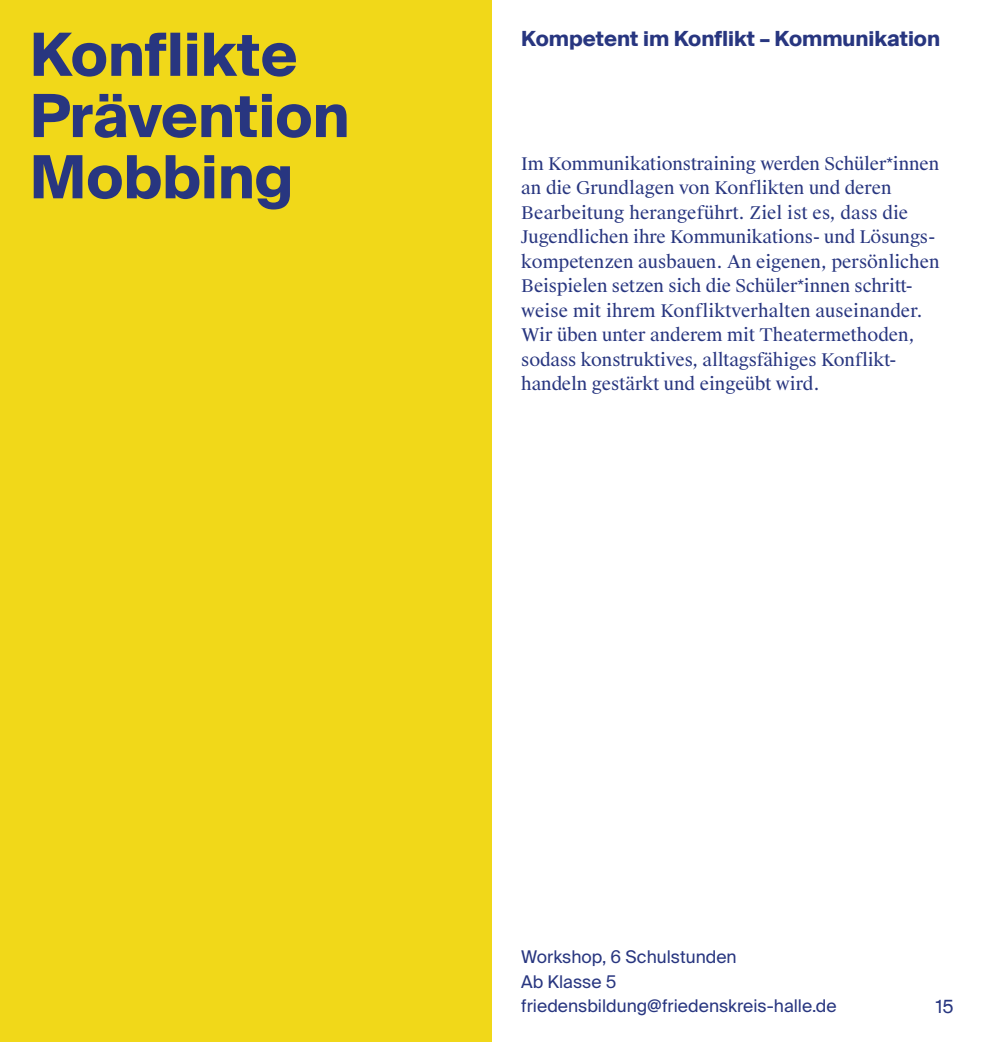
<style>
.page{position:relative;width:983px;height:1042px;background:#fff}
.page>*{position:absolute;margin:0;border:0;box-sizing:border-box;transform-origin:0 0}
.t1{font:700 59.5px/61.2px "Suisse Intl";color:#283680}
.t2{font:700 21px "Suisse Intl";color:#283680}
.t3{font:18.38px "Suisse Intl";color:#283680}
.t4{font:17.5px/24.5px "Suisse Works";letter-spacing:-.005em;color:#283680}
.t5{font:17.5px/24.5px "Suisse Intl";color:#283680}
</style>
<div class="page">
<div style="left:0;top:0;width:491px;height:1042px;background:#f1d819"></div>
<h1 class="t1" style="left:30px;top:25px;width:321px">Konflikte<br>Prävention<br>Mobbing</h1>
<p class="t2" style="left:521px;top:26px;width:420px">Kompetent im Konflikt – -Kommunikation</p>
<p class="t4" style="left:521px;top:152px;width:419px">Im Kommunikationstraining werden Schüler*innen an die Grundlagen von Konflikten und deren Bearbeitung herangeführt. Ziel ist es, dass die Jugendlichen ihre Kommunikations- und Lösungs&shy;kompetenzen ausbauen. An eigenen, persönlichen Beispielen setzen sich die Schüler*innen schritt&shy;weise mit ihrem Konfliktverhalten auseinander.<br>Wir üben unter anderem mit Theatermethoden, sodass konstruktives, alltagsfähiges Konflikt&shy;handeln gestärkt und eingeübt wird.</p>
<p class="t5" style="left:521px;top:945px;width:317px">Workshop, 6 Schulstunden<br>Ab Klasse 5 friedensbildung@friedenskreis-halle.de</p>
<p class="t3" style="left:935px;top:995px;width:19px">15</p>
</div>
